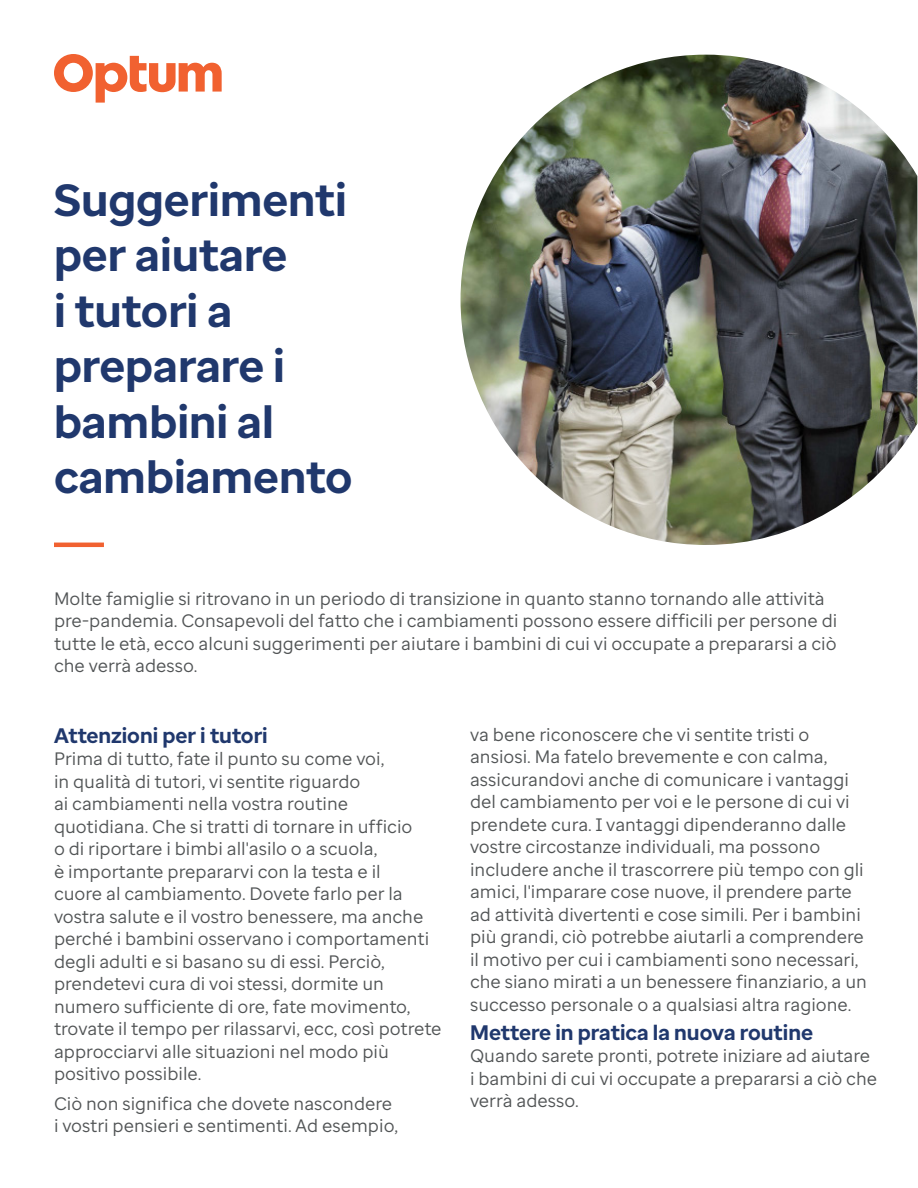
<style>
.page{position:relative;width:918px;height:1188px;background:#fff}
.page>*{position:absolute;margin:0;border:0;box-sizing:border-box;transform-origin:0 0}
.t1{font:700 45px/55.5px "Optum Sans";color:#20386d}
.t2{font:700 21px "Optum Sans";color:#20386d}
.t3{font:18px/22.5px "Optum Sans";color:#515455}
</style>
<div class="page">
<svg style="left:54px;top:54px;width:168px;height:49px"></svg>
<hr style="left:54px;top:543px;width:50px;height:4px;background:#f16130">
<img style="left:461px;top:55px;width:456px;height:490px">
<p class="t1" style="left:54px;top:172px;width:300px">Suggerimenti per aiutare<br>i tutori a preparare i bambini al cambiamento</p>
<p class="t3" style="left:54px;top:587px;width:785px">Molte famiglie si ritrovano in un periodo di transizione in quanto stanno tornando alle attività pre-pandemia. Consapevoli del fatto che i cambiamenti possono essere difficili per persone di tutte le età, ecco alcuni suggerimenti per aiutare i bambini di cui vi occupate a prepararsi a ciò che verrà adesso.</p>
<p class="t2" style="left:54px;top:722px;width:215px">Attenzioni per i tutori</p>
<p class="t3" style="left:54px;top:748px;width:389px">Prima di tutto, fate il punto su come voi,<br>in qualità di tutori, vi sentite riguardo<br>ai cambiamenti nella vostra routine quotidiana. Che si tratti di tornare in ufficio<br>o di riportare i bimbi all'asilo o a scuola,<br>è importante prepararvi con la testa e il<br>cuore al cambiamento. Dovete farlo per la vostra salute e il vostro benessere, ma anche perché i bambini osservano i comportamenti degli adulti e si basano su di essi. Perciò, prendetevi cura di voi stessi, dormite un numero sufficiente di ore, fate movimento, trovate il tempo per rilassarvi, ecc, così potrete approcciarvi alle situazioni nel modo più positivo possibile.</p>
<p class="t3" style="left:54px;top:1092px;width:346px">Ciò non significa che dovete nascondere i vostri pensieri e sentimenti. Ad esempio,</p>
<p class="t3" style="left:470px;top:723px;width:398px">va bene riconoscere che vi sentite tristi o ansiosi. Ma fatelo brevemente e con calma, assicurandovi anche di comunicare i vantaggi del cambiamento per voi e le persone di cui vi prendete cura. I vantaggi dipenderanno dalle vostre circostanze individuali, ma possono includere anche il trascorrere più tempo con gli amici, l'imparare cose nuove, il prendere parte ad attività divertenti e cose simili. Per i bambini più grandi, ciò potrebbe aiutarli a comprendere il motivo per cui i cambiamenti sono necessari, che siano mirati a un benessere finanziario, a un successo personale o a qualsiasi altra ragione.</p>
<p class="t2" style="left:470px;top:1019px;width:345px">Mettere in pratica la nuova routine</p>
<p class="t3" style="left:470px;top:1045px;width:409px">Quando sarete pronti, potrete iniziare ad aiutare i bambini di cui vi occupate a prepararsi a ciò che verrà adesso.</p>
</div>
